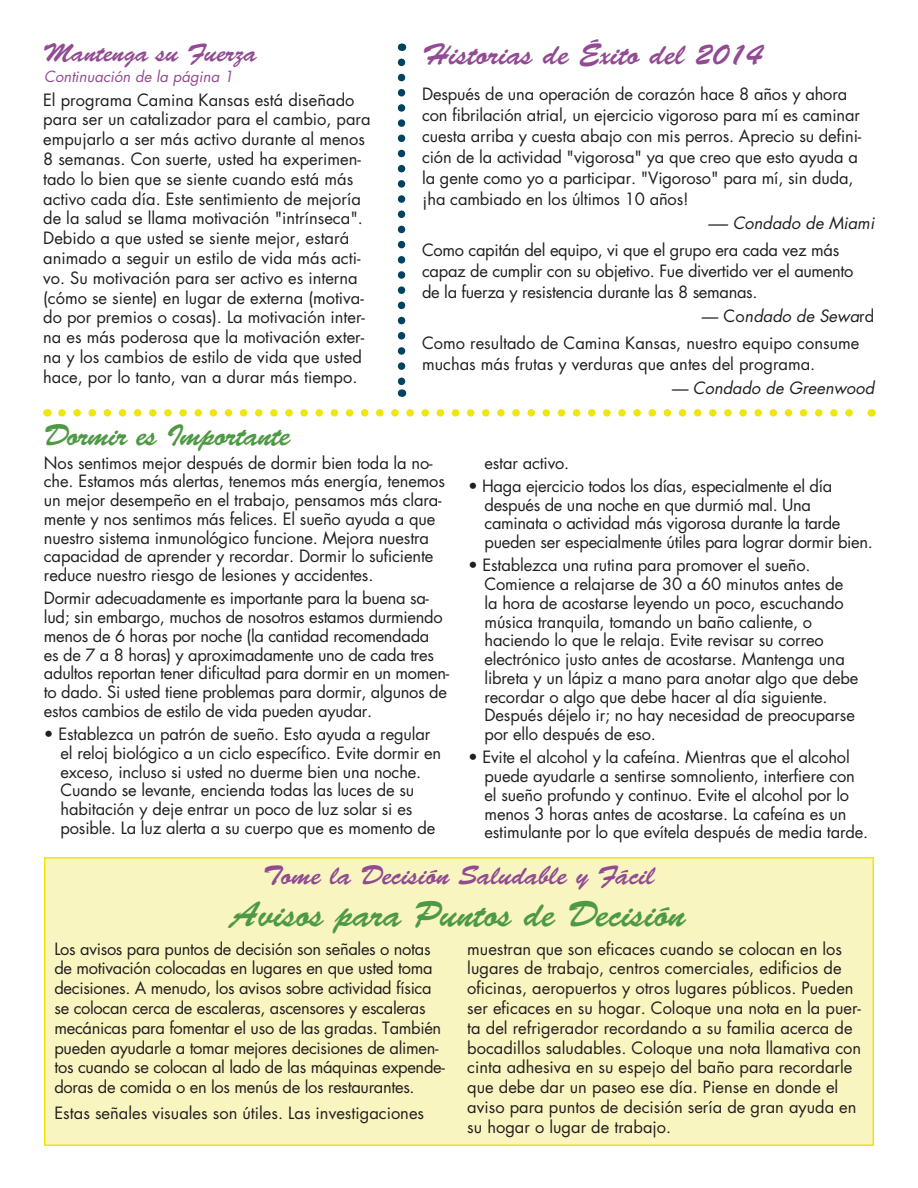
<style>
.page{position:relative;width:918px;height:1188px;background:#fff}
.page>*{position:absolute;margin:0;border:0;box-sizing:border-box;transform-origin:0 0}
.t1{font:36px "Brush Script Std";color:#4e9945}
.t2{font:30px "Brush Script Std";color:#924b93}
.t3{font:30px "Brush Script Std";letter-spacing:-.02em;color:#4e9945}
.t4{font:27px "Brush Script Std";color:#924b93}
.t5{font:25.5px "Brush Script Std";color:#924b93}
.Body_Text{font:16.5px/19.8px "Futura";letter-spacing:-.01em;color:#231f20}
.bullet_points{font:16.5px/18.8px "Futura";letter-spacing:-.01em;color:#231f20}
.Body_Text-2{font:italic 16.5px "Futura";color:#231f20}
.Recipe_BodyTxt{font:italic 15px "Futura";color:#924b93}
.s1{font-style:normal}
</style>
<div class="page">
<div style="left:44px;top:857px;width:830px;height:289px;background:#f8f5c0;border:2px solid #efe60e"></div>
<svg style="left:398px;top:62px;width:7px;height:335px"></svg>
<svg style="left:62px;top:409px;width:791px;height:8px"></svg>
<p class="t5" style="left:43px;top:38px;width:215px">Mantenga su Fuerza</p>
<p class="Recipe_BodyTxt" style="left:44px;top:66px;width:191px">Continuación de la página 1</p>
<p class="Body_Text" style="left:43px;top:89px;width:329px">El programa Camina Kansas está diseñado para ser un catalizador para el cambio, para empujarlo a ser más activo durante al menos 8 semanas. Con suerte, usted ha experimen&shy;tado lo bien que se siente cuando está más activo cada día. Este sentimiento de mejoría de la salud se llama motivación "intrínseca".<br>Debido a que usted se siente mejor, estará animado a seguir un estilo de vida más acti&shy;vo. Su motivación para ser activo es interna (cómo se siente) en lugar de externa (motiva&shy;do por premios o cosas). La motivación inter&shy;na es más poderosa que la motivación exter&shy;na y los cambios de estilo de vida que usted hace, por lo tanto, van a durar más tiempo.</p>
<p class="t2" style="left:422px;top:38px;width:342px">Historias de Éxito del 2014</p>
<p class="Body_Text" style="left:422px;top:83px;width:441px;line-height:21px">Después de una operación de corazón hace 8 años y ahora con fibrilación atrial, un ejercicio vigoroso para mí es caminar cuesta arriba y cuesta abajo con mis perros. Aprecio su defini&shy;ción de la actividad "vigorosa" ya que creo que esto ayuda a la gente como yo a participar. "Vigoroso" para mí, sin duda, ¡ha cambiado en los últimos 10 años!</p>
<p class="Body_Text-2" style="left:708px;top:212px;width:168px">-— Condado de Miami</p>
<p class="Body_Text" style="left:422px;top:239px;width:433px;line-height:21px">Como capitán del equipo, vi que el grupo era cada vez más capaz de cumplir con su objetivo. Fue divertido ver el aumento de la fuerza y resistencia durante las 8 semanas.</p>
<p class="Body_Text-2" style="left:702px;top:305px;width:174px"><span class="s1">— Co</span>ndado de Sewa<span class="s1">rd</span></p>
<p class="Body_Text" style="left:422px;top:332px;width:439px;line-height:21px">Como resultado de Camina Kansas, nuestro equipo consume muchas más frutas y verduras que antes del programa.</p>
<p class="Body_Text-2" style="left:671px;top:377px;width:204px">— Condado de Greenwood</p>
<p class="t3" style="left:44px;top:419px;width:248px">Dormir es Importante</p>
<p class="Body_Text" style="left:44px;top:453px;width:403px;line-height:18.8px">Nos sentimos mejor después de dormir bien toda la no&shy;che. Estamos más alertas, tenemos más energía, tenemos un mejor desempeño en el trabajo, pensamos más clara&shy;mente y nos sentimos más felices. El sueño ayuda a que nuestro sistema inmunológico funcione. Mejora nuestra capacidad de aprender y recordar. Dormir lo suficiente reduce nuestro riesgo de lesiones y accidentes.</p>
<p class="Body_Text" style="left:44px;top:589px;width:407px;line-height:18.8px">Dormir adecuadamente es importante para la buena sa&shy;lud; sin embargo, muchos de nosotros estamos durmiendo menos de 6 horas por noche (la cantidad recomendada<br>es de 7 a 8 horas) y aproximadamente uno de cada tres adultos reportan tener dificultad para dormir en un momen&shy;to dado. Si usted tiene problemas para dormir, algunos de estos cambios de estilo de vida pueden ayudar.</p>
<p class="bullet_points" style="left:60px;top:724px;width:382px;text-indent:-16px">• Establezca un patrón de sueño. Esto ayuda a regular el reloj biológico a un ciclo específico. Evite dormir en exceso, incluso si usted no duerme bien una noche.<br>Cuando se levante, encienda todas las luces de su habitación y deje entrar un poco de luz solar si es posible. La luz alerta a su cuerpo que es momento de</p>
<p class="bullet_points" style="left:484px;top:453px;width:86px">estar activo.</p>
<p class="bullet_points" style="left:484px;top:476px;width:390px;text-indent:-16px">• Haga ejercicio todos los días, especialmente el día después de una noche en que durmió mal. Una caminata o actividad más vigorosa durante la tarde pueden ser especialmente útiles para lograr dormir bien.</p>
<p class="bullet_points" style="left:484px;top:556px;width:375px;text-indent:-16px">• Establezca una rutina para promover el sueño.<br>Comience a relajarse de 30 a 60 minutos antes de la hora de acostarse leyendo un poco, escuchando música tranquila, tomando un baño caliente, o haciendo lo que le relaja. Evite revisar su correo electrónico justo antes de acostarse. Mantenga una libreta y un lápiz a mano para anotar algo que debe recordar o algo que debe hacer al día siguiente.<br>Después déjelo ir; no hay necesidad de preocuparse por ello después de eso.</p>
<p class="bullet_points" style="left:484px;top:748px;width:385px;text-indent:-16px">• Evite el alcohol y la cafeína. Mientras que el alcohol puede ayudarle a sentirse somnoliento, interfiere con el sueño profundo y continuo. Evite el alcohol por lo menos 3 horas antes de acostarse. La cafeína es un estimulante por lo que evítela después de media tarde.</p>
<p class="t4" style="left:263px;top:860px;width:393px">Tome la Decisión Saludable y Fácil</p>
<p class="t1" style="left:231px;top:894px;width:457px">Avisos para Puntos de Decisión</p>
<p class="Body_Text" style="left:54px;top:938px;width:392px">Los avisos para puntos de decisión son señales o notas de motivación colocadas en lugares en que usted toma decisiones. A menudo, los avisos sobre actividad física se colocan cerca de escaleras, ascensores y escaleras mecánicas para fomentar el uso de las gradas. También pueden ayudarle a tomar mejores decisiones de alimen&shy;tos cuando se colocan al lado de las máquinas expende&shy;doras de comida o en los menús de los restaurantes.</p>
<p class="Body_Text" style="left:54px;top:1103px;width:371px">Estas señales visuales son útiles. Las investigaciones</p>
<p class="Body_Text" style="left:467px;top:938px;width:395px">muestran que son eficaces cuando se colocan en los lugares de trabajo, centros comerciales, edificios de oficinas, aeropuertos y otros lugares públicos. Pueden ser eficaces en su hogar. Coloque una nota en la puer&shy;ta del refrigerador recordando a su familia acerca de bocadillos saludables. Coloque una nota llamativa con cinta adhesiva en su espejo del baño para recordarle que debe dar un paseo ese día. Piense en donde el aviso para puntos de decisión sería de gran ayuda en su hogar o lugar de trabajo.</p>
</div>
